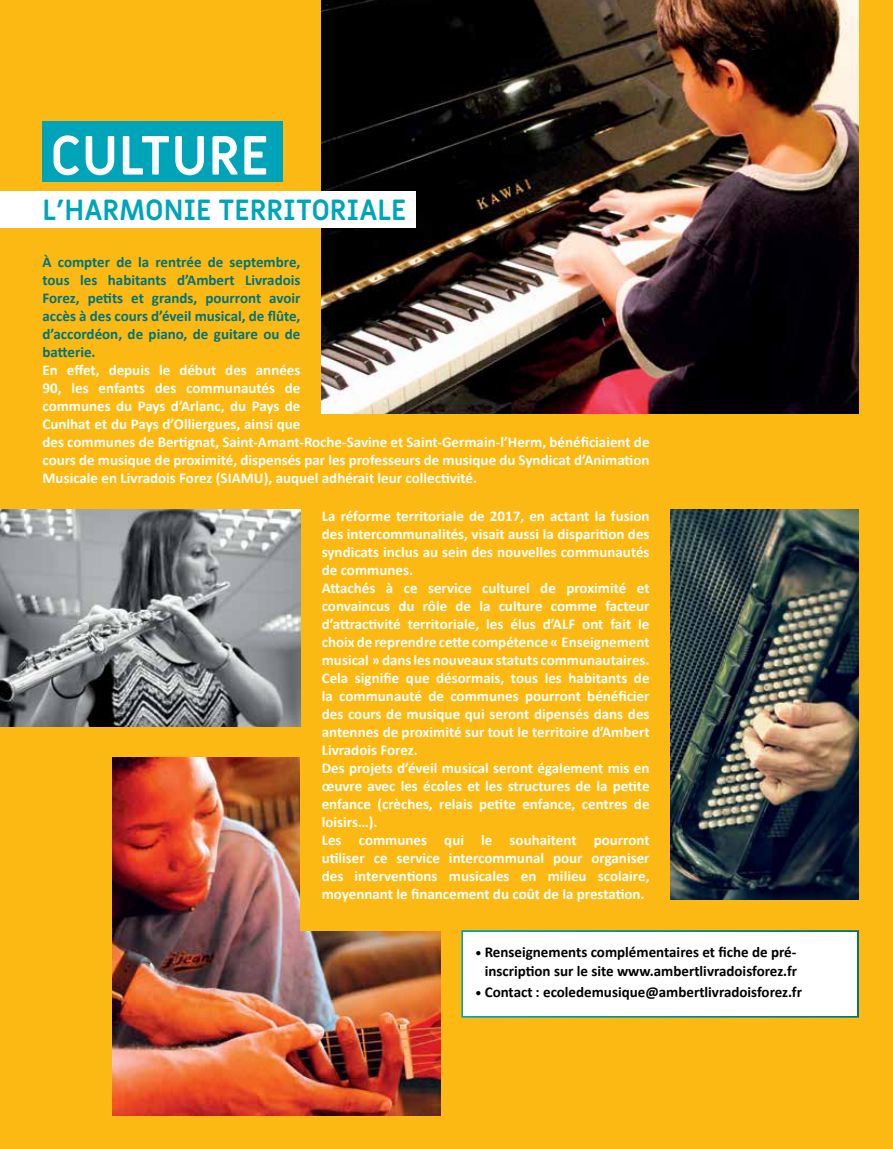
<style>
.page{position:relative;width:893px;height:1149px;background:#fff}
.page>*{position:absolute;margin:0;border:0;box-sizing:border-box;transform-origin:0 0}
.t1{font:700 53.85px "Miriam Libre";color:#fff}
.t2{font:700 28.5px "Miriam Libre";letter-spacing:-.005em;color:#00a4b8}
.t3{font:700 15px/18px "Calibri";color:#fff}
.t4{font:700 15px/18px "Calibri";color:#00737a;text-align:justify}
.t5{font:700 15px/18px "Calibri";color:#000;text-align:right}
.s1{font-size:12px}
</style>
<div class="page">
<div style="left:0;top:0;width:893px;height:1148px;background:#fdb913"></div>
<img style="left:112px;top:757px;width:328px;height:357px">
<div style="left:300px;top:651px;width:231px;height:279px;background:#fdb913"></div>
<img style="left:322px;top:0;width:537px;height:413px">
<img style="left:671px;top:509px;width:188px;height:389px">
<div style="left:0;top:191px;width:416px;height:37px;background:#fff"></div>
<div style="left:43px;top:122px;width:240px;height:60px;background:#00a4b8"></div>
<img style="left:0;top:509px;width:300px;height:216px">
<div style="left:461px;top:929px;width:398px;height:88px;background:#fff;border:4px solid #fff"></div>
<h1 class="t1" style="left:50px;top:122px;width:221px">CULTURE</h1>
<h2 class="t2" style="left:43px;top:193px;width:366px">L’HARMONIE TERRITORIALE</h2>
<p class="t4" style="left:43px;top:253px;width:259px">À compter de la rentrée de septembre, tous les habitants d’Ambert Livradois Forez, petits et grands, pourront avoir accès à des cours d’éveil musical, de flûte, d’accordéon, de piano, de guitare ou de batterie.</p>
<p class="t3" style="left:43px;top:361px;width:608px">En effet, depuis le début des années<br>90, les enfants des communautés de<br>communes du Pays d’Arlanc, du Pays de<br>Cunlhat et du Pays d’Olliergues, ainsi que<br>des communes de Bertignat, Saint-Amant-Roche-Savine et Saint-Germain-l’Herm, bénéficiaient de cours de musique de proximité, dispensés par les professeurs de musique du Syndicat d’Animation Musicale en Livradois Forez (SIAMU), auquel adhérait leur collectivité.</p>
<p class="t3" style="left:322px;top:506px;width:329px">La réforme territoriale de 2017, en actant la fusion des intercommunalités, visait aussi la disparition des syndicats inclus au sein des nouvelles communautés de communes.<br>Attachés à ce service culturel de proximité et convaincus du rôle de la culture comme facteur d’attractivité territoriale, les élus d’ALF ont fait le choix de reprendre cette compétence « Enseignement musical » dans les nouveaux statuts communautaires.<br>Cela signifie que désormais, tous les habitants de la communauté de communes pourront bénéficier des cours de musique qui seront dipensés dans des antennes de proximité sur tout le territoire d’Ambert Livradois Forez.<br>Des projets d’éveil musical seront également mis en œuvre avec les écoles et les structures de la petite enfance (crèches, relais petite enfance, centres de loisirs…).<br>Les communes qui le souhaitent pourront utiliser ce service intercommunal pour organiser des interventions musicales en milieu scolaire, moyennant le financement du coût de la prestation.</p>
<p class="t5" style="left:475px;top:943px;width:323px"><span class="s1">•</span> Renseignements complémentaires et fiche de pré&shy;inscription sur le site www.ambertlivradoisforez.fr</p>
<p class="t5" style="left:475px;top:982px;width:328px"><span class="s1">•</span> Contact : ecoledemusique@ambertlivradoisforez.fr</p>
</div>
